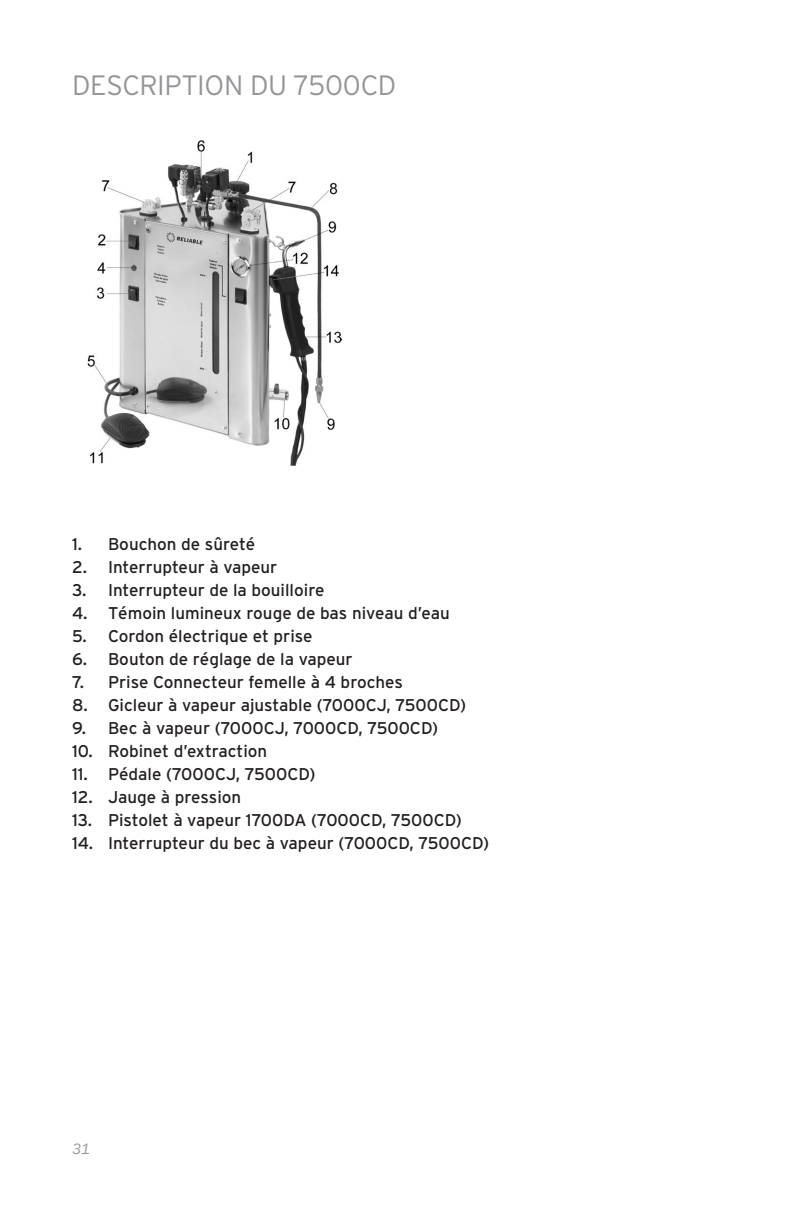
<style>
.page{position:relative;width:792px;height:1224px;background:#fff}
.page>*{position:absolute;margin:0;border:0;box-sizing:border-box;transform-origin:0 0}
.body{font:300 28px "Interstate";letter-spacing:-.01em;color:#939598}
.bullets{font:17px "Interstate";color:#231f20}
.t1{font:italic 14px "Franklin SB";color:#939598}
</style>
<div class="page">
<img style="left:87px;top:141px;width:255px;height:325px">
<p class="body" style="left:72px;top:69px;width:326px">DESCRIPTION DU 7500CD</p>
<p class="bullets" style="left:72px;top:534px;width:185px">1. Bouchon de sûreté</p>
<p class="bullets" style="left:72px;top:557px;width:207px">2. Interrupteur à vapeur</p>
<p class="bullets" style="left:72px;top:580px;width:254px">3. Interrupteur de la bouilloire</p>
<p class="bullets" style="left:72px;top:603px;width:379px">4. Témoin lumineux rouge de bas niveau d’eau</p>
<p class="bullets" style="left:72px;top:626px;width:242px">5. Cordon électrique et prise</p>
<p class="bullets" style="left:72px;top:649px;width:282px">6. Bouton de réglage de la vapeur</p>
<p class="bullets" style="left:72px;top:672px;width:333px">7. Prise Connecteur femelle à 4 broches</p>
<p class="bullets" style="left:72px;top:695px;width:396px">8. Gicleur à vapeur ajustable (7000CJ, 7500CD)</p>
<p class="bullets" style="left:72px;top:718px;width:368px">9. Bec à vapeur (7000CJ, 7000CD, 7500CD)</p>
<p class="bullets" style="left:72px;top:741px;width:197px">10. Robinet d’extraction</p>
<p class="bullets" style="left:72px;top:764px;width:245px">11. Pédale (7000CJ, 7500CD)</p>
<p class="bullets" style="left:72px;top:787px;width:171px">12. Jauge à pression</p>
<p class="bullets" style="left:72px;top:810px;width:391px">13. Pistolet à vapeur 1700DA (7000CD, 7500CD)</p>
<p class="bullets" style="left:72px;top:833px;width:419px">14. Interrupteur du bec à vapeur (7000CD, 7500CD)</p>
<p class="t1" style="left:72px;top:1141px;width:20px">31</p>
</div>
